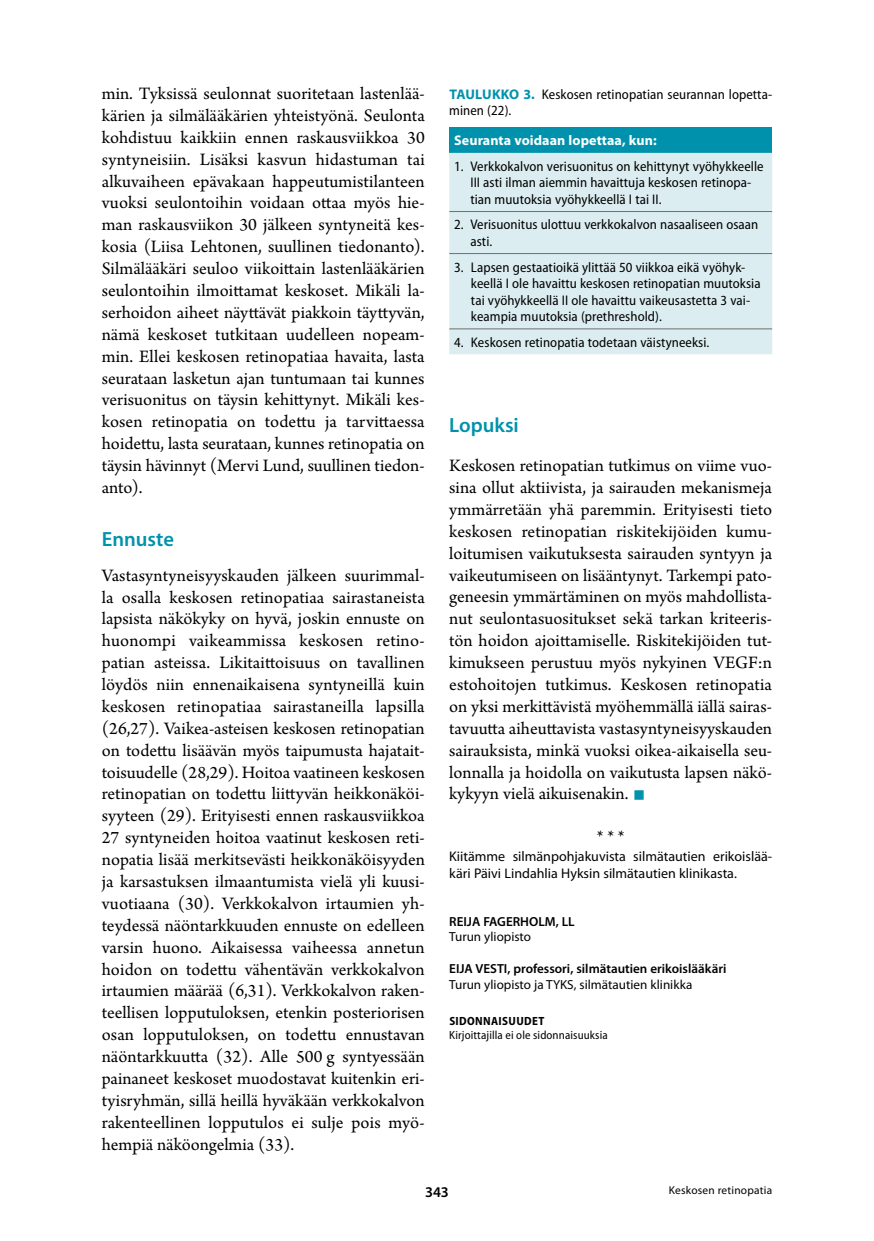
<style>
.page{position:relative;width:874px;height:1241px;background:#fff}
.page>*{position:absolute;margin:0;border:0;box-sizing:border-box;transform-origin:0 0}
.t1{font:42px "Arno Pro";color:#0092ac}
.t2{font:600 20.65px "Myriad Pro";color:#0092ac}
.t3{font:18.38px/21.9px "Arno Pro";color:#000;text-align:justify}
.t4{font:600 14.88px "Myriad Pro";color:#000}
.t5{font:semi-condensed 14px/16.6px "Myriad Pro";letter-spacing:.005em;color:#000}
.t6{font:14px/17.5px "Myriad Pro";color:#000}
.t7{font:700 14px "Myriad Pro";letter-spacing:.005em;color:#fff}
.t8{font:600 13.12px "Myriad Pro";color:#000}
.t9{font:13.12px "Myriad Pro";color:#000}
.t10{font:semi-condensed 11.9px "Myriad Pro";letter-spacing:.01em;color:#000}
.t11{font:700 semi-condensed 11.9px "Myriad Pro";letter-spacing:.03em;color:#000}
.t12{font:11.38px "Myriad Pro";letter-spacing:.02em;color:#000}
.s1{font-weight:700;font-stretch:normal;color:#0092ac}
</style>
<div class="page">
<div style="left:449px;top:127px;width:322px;height:26px;background:#0092ac"></div>
<div style="left:449px;top:153px;width:322px;height:201px;background:#dcedf1"></div>
<hr style="left:449px;top:211px;width:322px;height:1px;background:#716f6d">
<hr style="left:449px;top:253px;width:322px;height:1px;background:#716f6d">
<hr style="left:449px;top:328px;width:322px;height:1px;background:#716f6d">
<p class="t3" style="left:102px;top:84px;width:324px">min. Tyksissä seulonnat suoritetaan lastenlää&shy;kärien ja silmälääkärien yhteistyönä. Seulonta kohdistuu kaikkiin ennen raskausviikkoa 30 syntyneisiin. Lisäksi kasvun hidastuman tai alkuvaiheen epävakaan happeutumistilanteen vuoksi seulontoihin voidaan ottaa myös hie&shy;man raskausviikon 30 jälkeen syntyneitä kes&shy;kosia (Liisa Lehtonen, suullinen tiedonanto).<br>Silmälääkäri seuloo viikoittain lastenlääkärien seulontoihin ilmoittamat keskoset. Mikäli la&shy;serhoidon aiheet näyttävät piakkoin täyttyvän, nämä keskoset tutkitaan uudelleen nopeam&shy;min. Ellei keskosen retinopatiaa havaita, lasta seurataan lasketun ajan tuntumaan tai kunnes verisuonitus on täysin kehittynyt. Mikäli kes&shy;kosen retinopatia on todettu ja tarvittaessa hoidettu, lasta seurataan, kunnes retinopatia on täysin hävinnyt (Mervi Lund, suullinen tiedon&shy;anto).</p>
<p class="t2" style="left:102px;top:525px;width:74px">Ennuste</p>
<p class="t3" style="left:102px;top:565px;width:324px">Vastasyntyneisyyskauden jälkeen suurimmal&shy;la osalla keskosen retinopatiaa sairastaneista lapsista näkökyky on hyvä, joskin ennuste on huonompi vaikeammissa keskosen retino&shy;patian asteissa. Likitaittoisuus on tavallinen löydös niin ennenaikaisena syntyneillä kuin keskosen retinopatiaa sairastaneilla lapsilla (26,27). Vaikea-asteisen keskosen retinopatian on todettu lisäävän myös taipumusta hajatait&shy;toisuudelle (28,29). Hoitoa vaatineen keskosen retinopatian on todettu liittyvän heikkonäköi&shy;syyteen (29). Erityisesti ennen raskausviikkoa 27 syntyneiden hoitoa vaatinut keskosen reti&shy;nopatia lisää merkitsevästi heikkonäköisyyden ja karsastuksen ilmaantumista vielä yli kuusi&shy;vuotiaana (30). Verkkokalvon irtaumien yh&shy;teydessä näöntarkkuuden ennuste on edelleen varsin huono. Aikaisessa vaiheessa annetun hoidon on todettu vähentävän verkkokalvon irtaumien määrää (6,31). Verkkokalvon raken&shy;teellisen lopputuloksen, etenkin posteriorisen osan lopputuloksen, on todettu ennustavan näöntarkkuutta (32). Alle 500 g syntyessään painaneet keskoset muodostavat kuitenkin eri&shy;tyisryhmän, sillä heillä hyväkään verkkokalvon rakenteellinen lopputulos ei sulje pois myö&shy;hempiä näköongelmia (33).</p>
<p class="t5" style="left:449px;top:86px;width:324px"><span class="s1">TAULUKKO 3.</span> Keskosen retinopatian seurannan lopetta‑ minen (22).</p>
<p class="t7" style="left:454px;top:131px;width:204px">Seuranta voidaan lopettaa, kun:</p>
<p class="t5" style="left:470px;top:158px;width:294px;text-indent:-16px">1. Verkkokalvon verisuonitus on kehittynyt vyöhykkeelle<br>III asti ilman aiemmin havaittuja keskosen retinopa&shy;tian muutoksia vyöhykkeellä I tai II.</p>
<p class="t5" style="left:470px;top:216px;width:289px;text-indent:-16px">2. Verisuonitus ulottuu verkkokalvon nasaaliseen osaan asti.</p>
<p class="t5" style="left:470px;top:258px;width:291px;text-indent:-17px">3. Lapsen gestaatioikä ylittää 50 viikkoa eikä vyöhyk‑ keellä I ole havaittu keskosen retinopatian muutoksia tai vyöhykkeellä II ole havaittu vaikeusastetta 3 vai‑ keampia muutoksia (prethreshold).</p>
<p class="t5" style="left:454px;top:333px;width:256px">4. Keskosen retinopatia todetaan väistyneeksi.</p>
<p class="t2" style="left:449px;top:412px;width:71px">Lopuksi</p>
<p class="t3" style="left:449px;top:455px;width:324px">Keskosen retinopatian tutkimus on viime vuo&shy;sina ollut aktiivista, ja sairauden mekanismeja ymmärretään yhä paremmin. Erityisesti tieto keskosen retinopatian riskitekijöiden kumu&shy;loitumisen vaikutuksesta sairauden syntyyn ja vaikeutumiseen on lisääntynyt. Tarkempi pato&shy;geneesin ymmärtäminen on myös mahdollista&shy;nut seulontasuositukset sekä tarkan kriteeris&shy;tön hoidon ajoittamiselle. Riskitekijöiden tut&shy;kimukseen perustuu myös nykyinen VEGF:n estohoitojen tutkimus. Keskosen retinopatia on yksi merkittävistä myöhemmällä iällä sairas&shy;tavuutta aiheuttavista vastasyntyneisyyskauden sairauksista, minkä vuoksi oikea-aikaisella seu&shy;lonnalla ja hoidolla on vaikutusta lapsen näkö&shy;kykyyn vielä aikuisenakin.</p>
<h1 class="t1" style="left:632px;top:768px;width:15px">■</h1>
<p class="t3" style="left:596px;top:827px;width:29px">* * *</p>
<p class="t6" style="left:449px;top:847px;width:324px">Kiitämme silmänpohjakuvista silmätautien erikoislää&shy;käri Päivi Lindahlia Hyksin silmätautien klinikasta.</p>
<p class="t8" style="left:449px;top:912px;width:127px">REIJA FAGERHOLM, LL</p>
<p class="t9" style="left:449px;top:928px;width:83px">Turun yliopisto</p>
<p class="t8" style="left:449px;top:960px;width:278px">EIJA VESTI, professori, silmätautien erikoislääkäri</p>
<p class="t9" style="left:449px;top:976px;width:244px">Turun yliopisto ja TYKS, silmätautien klinikka</p>
<p class="t11" style="left:449px;top:1012px;width:96px">SIDONNAISUUDET</p>
<p class="t10" style="left:449px;top:1027px;width:160px">Kirjoittajilla ei ole sidonnaisuuksia</p>
<p class="t4" style="left:425px;top:1182px;width:25px">343</p>
<p class="t12" style="left:668px;top:1183px;width:105px">Keskosen retinopatia</p>
</div>
